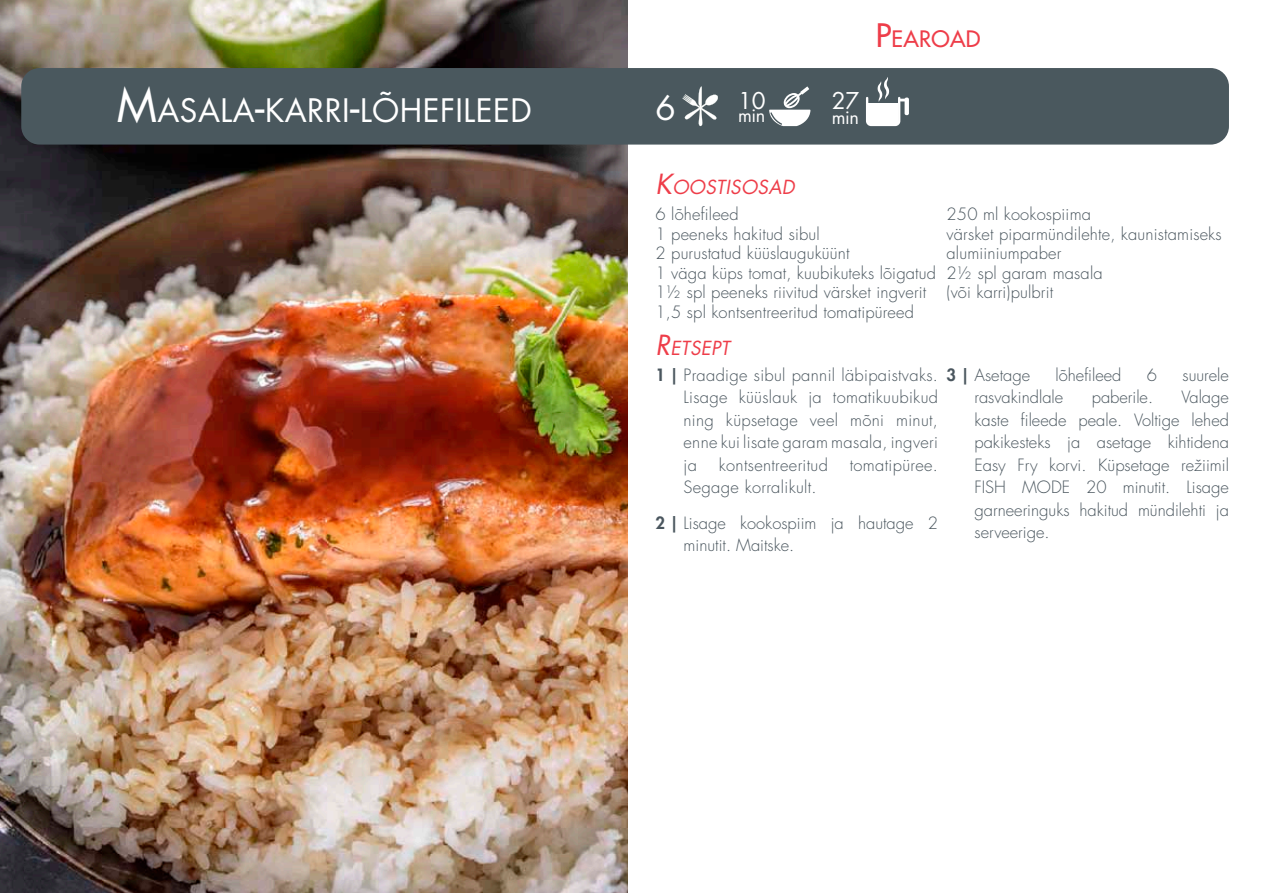
<style>
.page{position:relative;width:1263px;height:893px;background:#fff}
.page>*{position:absolute;margin:0;border:0;box-sizing:border-box;transform-origin:0 0}
.t1{font:33px "Futura Std";color:#fff}
.t2{font:31.5px "Futura Std";letter-spacing:.015em;color:#fff}
.t3{font:22.5px "Futura Std";color:#fff}
.t4{font:500 22.05px "Futura Std";letter-spacing:.015em;color:#ee3d49}
.t5{font:italic 18.9px "Futura Std";letter-spacing:.015em;color:#ee3d49}
.t6{font:18px "Futura Std";letter-spacing:-.025em;color:#fff}
.t7{font:300 16.5px/22.5px "Futura Std";letter-spacing:.01em;color:#4a565e}
.s1{font-size:45px}
.s2{font-size:31.5px}
.s3{font-size:27px}
.s4{font-weight:800}
</style>
<div class="page">
<img style="left:0;top:0;width:627px;height:893px">
<div style="left:21px;top:68px;width:1208px;height:77px;background:#4a585e;border-radius:18px"></div>
<svg style="left:769px;top:86px;width:41px;height:40px"></svg>
<div style="left:904px;top:98px;width:5px;height:17px;background:#fff;border-radius:2px"></div>
<svg style="left:866px;top:77px;width:39px;height:49px"></svg>
<svg style="left:682px;top:87px;width:36px;height:39px"></svg>
<h2 class="t2" style="left:117px;top:90px;width:63px"><span class="s1">M</span>ASA</h2>
<h2 class="t2" style="left:220px;top:90px;width:274px">LA<span class="s1">-</span>KARRI<span class="s1">-</span>LÕHEF ILEED</h2>
<h3 class="t4" style="left:876px;top:25px;width:106px"><span class="s2">P</span>EAROAD</h3>
<h1 class="t1" style="left:656px;top:87px;width:22px">6</h1>
<h3 class="t3" style="left:738px;top:86px;width:29px">10</h3>
<p class="t6" style="left:738px;top:104px;width:29px">min</p>
<h3 class="t3" style="left:832px;top:86px;width:29px">27</h3>
<p class="t6" style="left:832px;top:106px;width:29px">min</p>
<p class="t5" style="left:656px;top:175px;width:141px"><span class="s3">K</span>OOSTISOSAD</p>
<p class="t7" style="left:656px;top:205px;width:282px;line-height:19.5px">6 lõhefileed<br>1 peeneks hakitud sibul<br>2 purustatud küüslauguküünt<br>1 väga küps tomat, kuubikuteks lõigatud<br>1½ spl peeneks riivitud värsket ingverit<br>1,5 spl kontsentreeritud tomatipüreed</p>
<p class="t7" style="left:946px;top:205px;width:277px;line-height:19.5px">250 ml kookospiima<br>värsket piparmündilehte, kaunistamiseks alumiiniumpaber<br>2½ spl garam masala<br>(või karri)pulbrit</p>
<p class="t5" style="left:656px;top:336px;width:76px"><span class="s3">R</span>ETSEPT</p>
<p class="t7" style="left:683px;top:364px;width:256px;text-align:justify;text-indent:-28px"><span class="s4">1 |</span> Praadige sibul pannil läbipaistvaks.<br>Lisage küüslauk ja tomatikuubikud ning küpsetage veel mõni minut, enne kui lisate garam masala, ingveri ja</p>
<p class="t7" style="left:719px;top:454px;width:111px">kontsentreeritud</p>
<p class="t7" style="left:850px;top:454px;width:90px">tomatipüree.</p>
<p class="t7" style="left:656px;top:470px;width:284px;line-height:35.2px;text-indent:28px">Segage korralikult.<br><span class="s4">2 |</span> Lisage kookospiim ja hautage 2</p>
<p class="t7" style="left:683px;top:534px;width:112px">minutit. Maitske.</p>
<p class="t7" style="left:946px;top:364px;width:85px"><span class="s4">3 |</span> Asetage</p>
<p class="t7" style="left:1055px;top:364px;width:67px">lõhefileed</p>
<p class="t7" style="left:1147px;top:364px;width:12px">6</p>
<p class="t7" style="left:1182px;top:364px;width:48px">suurele</p>
<p class="t7" style="left:974px;top:387px;width:90px">rasvakindlale</p>
<p class="t7" style="left:1092px;top:387px;width:63px">paberile.</p>
<p class="t7" style="left:974px;top:387px;width:256px;text-align:justify;text-indent:207px">Valage kaste fileede peale. Voltige lehed pakikesteks ja asetage kihtidena Easy Fry korvi. Küpsetage režiimil FISH MODE 20 minutit. Lisage garneeringuks hakitud mündilehti ja serveerige.</p>
</div>
